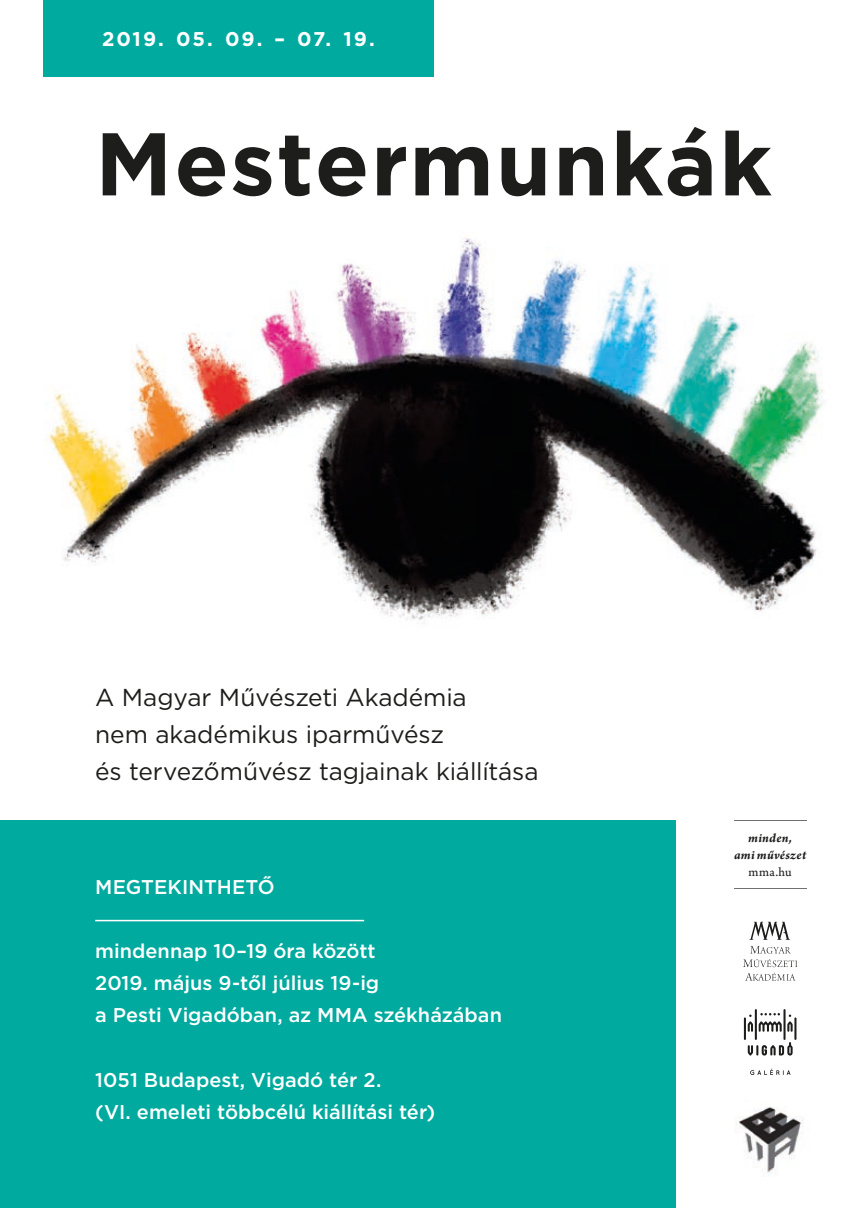
<style>
.page{position:relative;width:868px;height:1208px;background:#fff}
.page>*{position:absolute;margin:0;border:0;box-sizing:border-box;transform-origin:0 0}
.t1{font:700 88.8px "Gotham";letter-spacing:.02em;color:#1d1d1b}
.t2{font:24.45px/36.8px "Gotham";letter-spacing:-.005em;color:#1d1d1b}
.t3{font:500 19.95px/32.1px "Gotham";color:#fff}
.t4{font:700 19.95px "Gotham";letter-spacing:.1em;color:#fff}
.t5{font:13.2px/17.1px "Arno Pro Bold Italic Sm Text";letter-spacing:.02em;color:#1d1d1b;text-align:center}
.t6{font:13.2px "Arno Pro Sm Text";color:#1d1d1b}
</style>
<div class="page">
<img style="left:49px;top:238px;width:774px;height:386px">
<img style="left:736px;top:1106px;width:68px;height:67px">
<div style="left:43px;top:0;width:390px;height:76px;background:#00aa9f"></div>
<svg style="left:750px;top:921px;width:39px;height:18px"></svg>
<svg style="left:750px;top:946px;width:40px;height:7px"></svg>
<svg style="left:743px;top:959px;width:54px;height:21px"></svg>
<hr style="left:734px;top:820px;width:72px;height:1px;background:#717170">
<hr style="left:734px;top:888px;width:72px;height:1px;background:#717170">
<svg style="left:743px;top:1009px;width:53px;height:46px"></svg>
<svg style="left:750px;top:1068px;width:40px;height:7px"></svg>
<div style="left:0;top:821px;width:675px;height:387px;background:#00aa9f"></div>
<hr style="left:95px;top:919px;width:269px;height:2px;background:#fff">
<p class="t4" style="left:102px;top:26px;width:274px">2019. 05. 09. – 07. 19.</p>
<h1 class="t1" style="left:95px;top:113px;width:678px">Mestermunkák</h1>
<p class="t2" style="left:95px;top:678px;width:445px">A Magyar Művészeti Akadémia<br>nem akadémikus iparművész<br>és tervezőművész tagjainak kiállítása</p>
<p class="t3" style="left:95px;top:870px;width:181px">MEGTEKINTHETŐ</p>
<p class="t3" style="left:95px;top:934px;width:408px">mindennap 10–19 óra között<br>2019. május 9-től július 19-ig<br>a Pesti Vigadóban, az MMA székházában</p>
<p class="t3" style="left:95px;top:1063px;width:341px">1051 Budapest, Vigadó tér 2.<br>(VI. emeleti többcélú kiállítási tér)</p>
<p class="t5" style="left:734px;top:829px;width:74px">minden,<br>ami művészet</p>
<p class="t6" style="left:748px;top:864px;width:45px">mma.hu</p>
</div>
